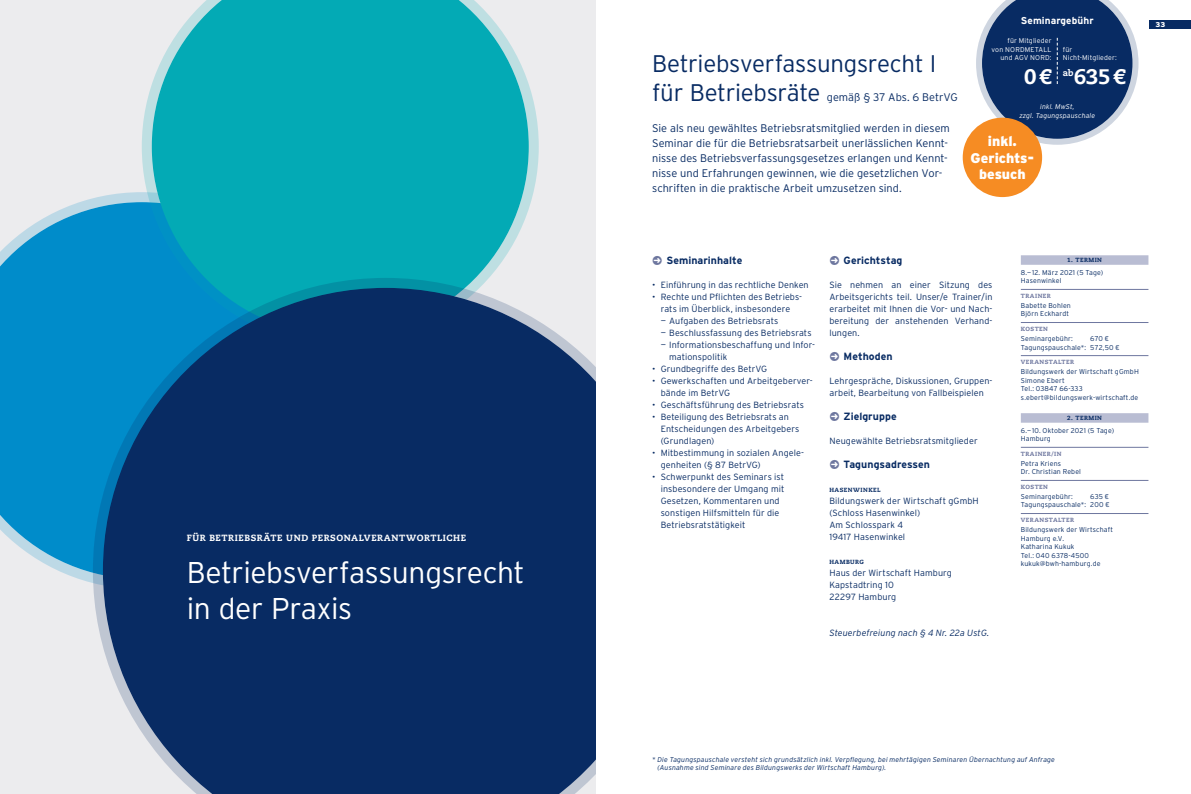
<style>
.page{position:relative;width:1191px;height:794px;background:#fff}
.page>*{position:absolute;margin:0;border:0;box-sizing:border-box;transform-origin:0 0}
.t1{font:300 30px/36px "Interstate";letter-spacing:-.015em;color:#fff}
.t2{font:300 24px "Interstate";letter-spacing:-.01em;color:#082b63}
.t3{font:800 21px "Caecilia LT Std";color:#fff}
.t4{font:900 14px/16.8px "Interstate";letter-spacing:-.005em;color:#fff;text-align:center}
.t5{font:300 11px/15px "Interstate";color:#082b63}
.t6{font:700 10.5px "Interstate";letter-spacing:.005em;color:#082b63}
.t7{font:700 10px "Interstate";letter-spacing:.005em;color:#fff}
.t8{font:300 9px/12px "Interstate";letter-spacing:.01em;color:#082b63}
.t9{font:800 9px "Caecilia LT Std";letter-spacing:.065em;color:#fff}
.t10{font:italic 300 9px "Interstate";letter-spacing:.005em;color:#082b63}
.t11{font:300 7px/8.5px "Interstate";letter-spacing:.02em;color:#082b63}
.t12{font:italic 300 7px/8.5px "Interstate";letter-spacing:.015em;color:#082b63}
.t13{font:300 7px/8.5px "Interstate";letter-spacing:.02em;color:#fff}
.t14{font:italic 300 7px/8.5px "Interstate";letter-spacing:.015em;color:#fff;text-align:center}
.t15{font:900 7px "Interstate";color:#fff}
.t16{font:800 6px "Caecilia LT Std";letter-spacing:.075em;color:#6e779f}
.t17{font:800 6px "Caecilia LT Std";letter-spacing:.08em;color:#082b63}
.s1{font-size:24px}
.s2{font-family:"NWM Glyphset";font-weight:400;font-size:13px;color:#6e779f}
</style>
<div class="page">
<div style="left:1149px;top:20px;width:42px;height:8px;background:#082b63"></div>
<div style="left:0;top:0;width:596px;height:794px;background:#ececee"></div>
<svg style="left:0;top:192px;width:142px;height:391px;background:#279bcf"></svg>
<svg style="left:142px;top:0;width:397px;height:278px;background:#1cb0bb"></svg>
<div style="left:1020px;top:255px;width:128px;height:10px;background:#b9bdd3"></div>
<hr style="left:1020px;top:289px;width:128px;height:1px;background:#6e779f">
<hr style="left:1020px;top:322px;width:128px;height:1px;background:#6e779f">
<hr style="left:1020px;top:355px;width:128px;height:1px;background:#6e779f">
<div style="left:1020px;top:413px;width:128px;height:10px;background:#b9bdd3"></div>
<hr style="left:1020px;top:447px;width:128px;height:1px;background:#6e779f">
<hr style="left:1020px;top:480px;width:128px;height:1px;background:#6e779f">
<hr style="left:1020px;top:513px;width:128px;height:1px;background:#6e779f">
<svg style="left:976px;top:0;width:162px;height:145px;background:#3c5884"></svg>
<div style="left:962px;top:118px;width:80px;height:79px;background:#f68c23;border-radius:50%"></div>
<svg style="left:93px;top:278px;width:503px;height:516px;background:#154074"></svg>
<p class="t9" style="left:187px;top:532px;width:281px">FÜR BETRIEBSRÄTE UND PERSONALVERANTWORTLICHE</p>
<h1 class="t1" style="left:187px;top:553px;width:339px">Betriebsverfassungsrecht in der Praxis</h1>
<h2 class="t2" style="left:652px;top:49px;width:286px">Betriebsverfassungsrecht I</h2>
<p class="t5" style="left:652px;top:89px;width:307px"><span class="s1">für Betriebsräte</span> gemäß § 37 Abs. 6 BetrVG</p>
<p class="t5" style="left:652px;top:121px;width:299px">Sie als neu gewähltes Betriebsratsmitglied werden in diesem Seminar die für die Betriebsratsarbeit unerlässlichen Kennt&shy;nisse des Betriebsverfassungsgesetzes erlangen und Kennt&shy;nisse und Erfahrungen gewinnen, wie die gesetzlichen Vor&shy;schriften in die praktische Arbeit umzusetzen sind.</p>
<p class="t7" style="left:1021px;top:14px;width:74px">Seminargebühr</p>
<p class="t13" style="left:991px;top:36px;width:61px;text-align:right">für Mitglieder<br>von NORDMETALL und AGV NORD:</p>
<h3 class="t3" style="left:1024px;top:64px;width:29px">0€</h3>
<p class="t13" style="left:1062px;top:45px;width:56px">für<br>Nicht-Mitglieder:</p>
<p class="t9" style="left:1062px;top:67px;width:12px">ab</p>
<h3 class="t3" style="left:1073px;top:64px;width:53px">635€</h3>
<p class="t14" style="left:1019px;top:102px;width:77px">inkl. MwSt,<br>zzgl. Tagungspauschale</p>
<h3 class="t4" style="left:970px;top:132px;width:65px">inkl.<br>Gerichts&shy;besuch</h3>
<p class="t15" style="left:1155px;top:20px;width:11px">33</p>
<p class="t6" style="left:652px;top:254px;width:92px"><span class="s2">&gt;</span> Seminarinhalte</p>
<p class="t8" style="left:652px;top:279px;width:158px">• Einführung in das rechtliche Denken</p>
<p class="t8" style="left:652px;top:291px;width:151px;text-align:center">• Rechte und Pflichten des Betriebs&shy;rats im Überblick, insbesondere</p>
<p class="t8" style="left:660px;top:315px;width:119px">— Aufgaben des Betriebsrats</p>
<p class="t8" style="left:660px;top:327px;width:152px">— Beschlussfassung des Betriebsrats</p>
<p class="t8" style="left:669px;top:339px;width:147px;text-indent:-9px">— Informationsbeschaffung und Infor&shy;mationspolitik</p>
<p class="t8" style="left:652px;top:363px;width:116px">• Grundbegriffe des BetrVG</p>
<p class="t8" style="left:660px;top:375px;width:154px;text-indent:-9px">• Gewerkschaften und Arbeitgeberver&shy;bände im BetrVG</p>
<p class="t8" style="left:652px;top:399px;width:153px">• Geschäftsführung des Betriebsrats</p>
<p class="t8" style="left:660px;top:411px;width:140px;text-indent:-9px">• Beteiligung des Betriebsrats an<br>Entscheidungen des Arbeitgebers (Grundlagen)</p>
<p class="t8" style="left:660px;top:447px;width:145px;text-indent:-9px">• Mitbestimmung in sozialen Angele&shy;genheiten (§ 87 BetrVG)</p>
<p class="t8" style="left:660px;top:471px;width:125px;text-indent:-9px">• Schwerpunkt des Seminars ist insbesondere der Umgang mit<br>Gesetzen, Kommentaren und sonstigen Hilfsmitteln für die<br>Betriebsratstätigkeit</p>
<p class="t6" style="left:829px;top:254px;width:75px"><span class="s2">&gt;</span> Gerichtstag</p>
<p class="t8" style="left:829px;top:279px;width:164px;text-align:justify">Sie nehmen an einer Sitzung des Arbeitsgerichts teil. Unser/e Trainer/in erarbeitet mit Ihnen die Vor- und Nach&shy;bereitung der anstehenden Verhand&shy;lungen.</p>
<p class="t6" style="left:829px;top:350px;width:65px"><span class="s2">&gt;</span> Methoden</p>
<p class="t8" style="left:829px;top:375px;width:164px">Lehrgespräche, Diskussionen, Gruppen&shy;arbeit, Bearbeitung von Fallbeispielen</p>
<p class="t6" style="left:829px;top:410px;width:69px"><span class="s2">&gt;</span> Zielgruppe</p>
<p class="t8" style="left:829px;top:435px;width:150px">Neugewählte Betriebsratsmitglieder</p>
<p class="t6" style="left:829px;top:458px;width:102px"><span class="s2">&gt;</span> Tagungsadressen</p>
<p class="t17" style="left:829px;top:486px;width:53px">HASENWINKEL</p>
<p class="t8" style="left:829px;top:495px;width:151px">Bildungswerk der Wirtschaft gGmbH (Schloss Hasenwinkel)<br>Am Schlosspark 4<br>19417 Hasenwinkel</p>
<p class="t17" style="left:829px;top:558px;width:36px">HAMBURG</p>
<p class="t8" style="left:829px;top:567px;width:124px">Haus der Wirtschaft Hamburg<br>Kapstadtring 10<br>22297 Hamburg</p>
<p class="t10" style="left:829px;top:627px;width:161px">Steuerbefreiung nach § 4 Nr. 22a UstG.</p>
<p class="t17" style="left:1067px;top:256px;width:36px">1. TERMIN</p>
<p class="t11" style="left:1020px;top:268px;width:84px">8.—12. März 2021 (5 Tage)<br>Hasenwinkel</p>
<p class="t16" style="left:1020px;top:292px;width:31px">TRAINER</p>
<p class="t11" style="left:1020px;top:301px;width:52px">Babette Bohlen<br>Björn Eckhardt</p>
<p class="t16" style="left:1020px;top:325px;width:29px">KOSTEN</p>
<p class="t11" style="left:1020px;top:334px;width:54px">Seminargebühr:</p>
<p class="t11" style="left:1020px;top:334px;width:100px;text-indent:69px">670 €<br>Tagungspauschale*: 572,50 €</p>
<p class="t16" style="left:1020px;top:358px;width:55px">VERANSTALTER</p>
<p class="t11" style="left:1020px;top:367px;width:119px">Bildungswerk der Wirtschaft gGmbH<br>Simone Ebert<br>Tel.: 03847 66-333 s.ebert@bildungswerk-wirtschaft.de</p>
<p class="t17" style="left:1067px;top:414px;width:36px">2. TERMIN</p>
<p class="t11" style="left:1020px;top:426px;width:95px">6.—10. Oktober 2021 (5 Tage)<br>Hamburg</p>
<p class="t16" style="left:1020px;top:450px;width:42px">TRAINER/IN</p>
<p class="t11" style="left:1020px;top:459px;width:62px">Petra Kriens<br>Dr. Christian Rebel</p>
<p class="t16" style="left:1020px;top:483px;width:29px">KOSTEN</p>
<p class="t11" style="left:1020px;top:492px;width:54px">Seminargebühr:</p>
<p class="t11" style="left:1020px;top:492px;width:90px;text-align:right">635 €<br>Tagungspauschale*: 200 €</p>
<p class="t16" style="left:1020px;top:516px;width:55px">VERANSTALTER</p>
<p class="t11" style="left:1020px;top:525px;width:94px">Bildungswerk der Wirtschaft<br>Hamburg e.V.<br>Katharina Kukuk<br>Tel.: 040 6378-4500 kukuk@bwh-hamburg.de</p>
<p class="t12" style="left:657px;top:755px;width:399px;text-indent:-5px">* Die Tagungspauschale versteht sich grundsätzlich inkl. Verpflegung, bei mehrtägigen Seminaren Übernachtung auf Anfrage (Ausnahme sind Seminare des Bildungswerks der Wirtschaft Hamburg).</p>
</div>
